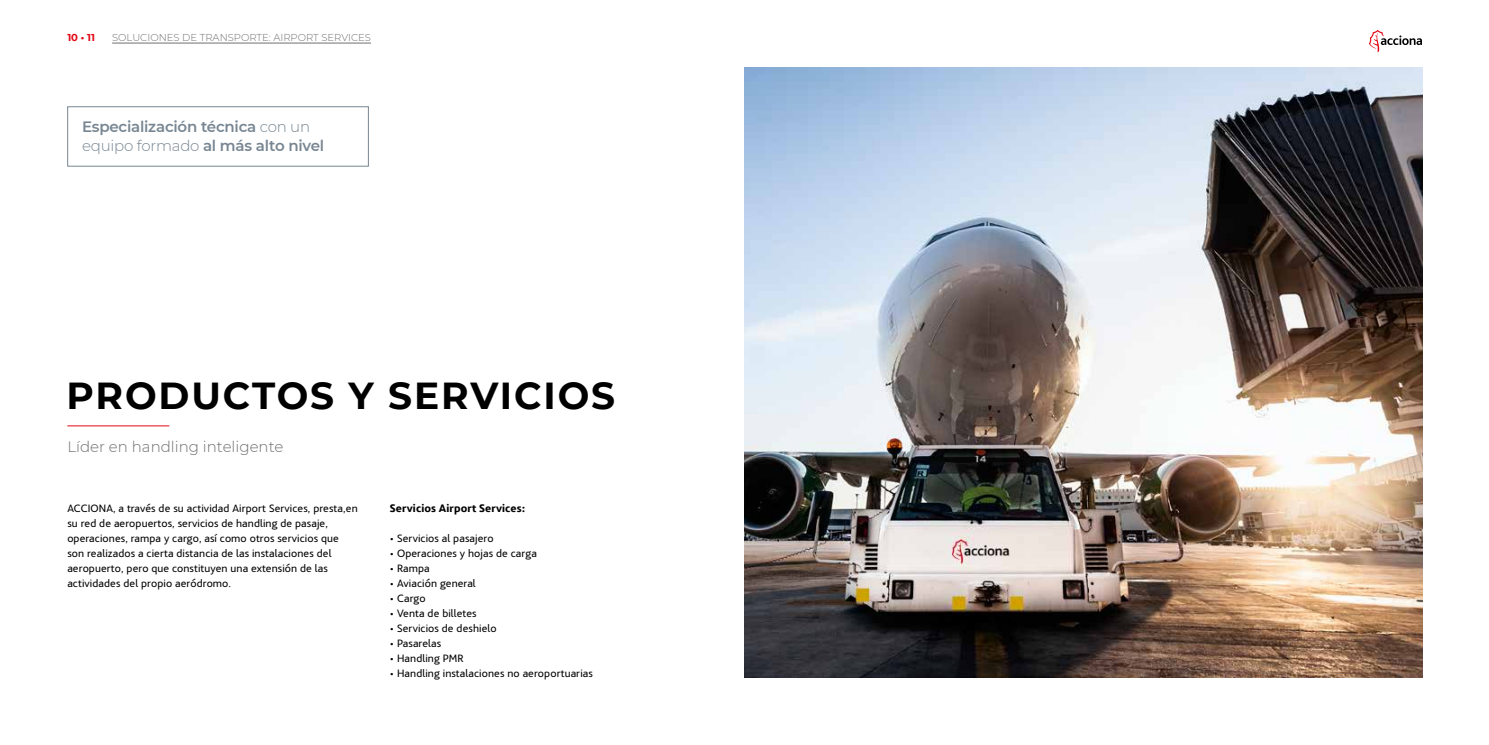
<style>
.page{position:relative;width:1489px;height:745px;background:#fff}
.page>*{position:absolute;margin:0;border:0;box-sizing:border-box;transform-origin:0 0}
.t1{font:700 37.5px "Montserrat";letter-spacing:.05em;color:#000}
.t2{font:600 15px/18.8px "Montserrat";letter-spacing:-.015em;color:#778692}
.t3{font:300 15px "Montserrat";color:#706f6f}
.t4{font:11.25px/15px "Acciona";letter-spacing:.01em;color:#000}
.t5{font:700 11.25px "Acciona";letter-spacing:.01em;color:#000}
.t6{font:300 10px "Montserrat";color:#706f6f}
.t7{font:700 10px "Montserrat";color:#e30613}
.s1{font-weight:300}
</style>
<div class="page">
<hr style="left:112px;top:43px;width:259px;height:1px;background:#706f6f">
<svg style="left:1369px;top:30px;width:52px;height:22px"></svg>
<img style="left:744px;top:68px;width:677px;height:608px">
<hr style="left:67px;top:425px;width:102px;height:1px;background:#e30613">
<div style="left:67px;top:106px;width:302px;height:60px;border:1px solid #778692"></div>
<p class="t7" style="left:67px;top:30px;width:29px">10 • 11</p>
<p class="t6" style="left:112px;top:30px;width:260px">SOLUCIONES DE TRANSPORTE: AIRPORT SERVICES</p>
<h2 class="t2" style="left:82px;top:116px;width:243px">Especialización técnica <span class="s1">con un equipo formado</span> al más alto nivel</h2>
<h1 class="t1" style="left:67px;top:369px;width:550px">PRODUCTOS Y SERVICIOS</h1>
<h2 class="t3" style="left:67px;top:436px;width:217px">Líder en handling inteligente</h2>
<p class="t4" style="left:67px;top:499px;width:292px">ACCIONA, a través de su actividad Airport Services, presta,en su red de aeropuertos, servicios de handling de pasaje, operaciones, rampa y cargo, así como otros servicios que son realizados a cierta distancia de las instalaciones del aeropuerto, pero que constituyen una extensión de las actividades del propio aeródromo.</p>
<p class="t5" style="left:390px;top:498px;width:137px">Servicios Airport Services:</p>
<p class="t4" style="left:390px;top:529px;width:105px">• Servicios al pasajero</p>
<p class="t4" style="left:390px;top:544px;width:148px">• Operaciones y hojas de carga</p>
<p class="t4" style="left:390px;top:559px;width:41px">• Rampa</p>
<p class="t4" style="left:390px;top:574px;width:87px">• Aviación general</p>
<p class="t4" style="left:390px;top:589px;width:37px">• Cargo</p>
<p class="t4" style="left:390px;top:604px;width:88px">• Venta de billetes</p>
<p class="t4" style="left:390px;top:619px;width:108px">• Servicios de deshielo</p>
<p class="t4" style="left:390px;top:634px;width:53px">• Pasarelas</p>
<p class="t4" style="left:390px;top:649px;width:75px">• Handling PMR</p>
<p class="t4" style="left:390px;top:664px;width:204px">• Handling instalaciones no aeroportuarias</p>
</div>
